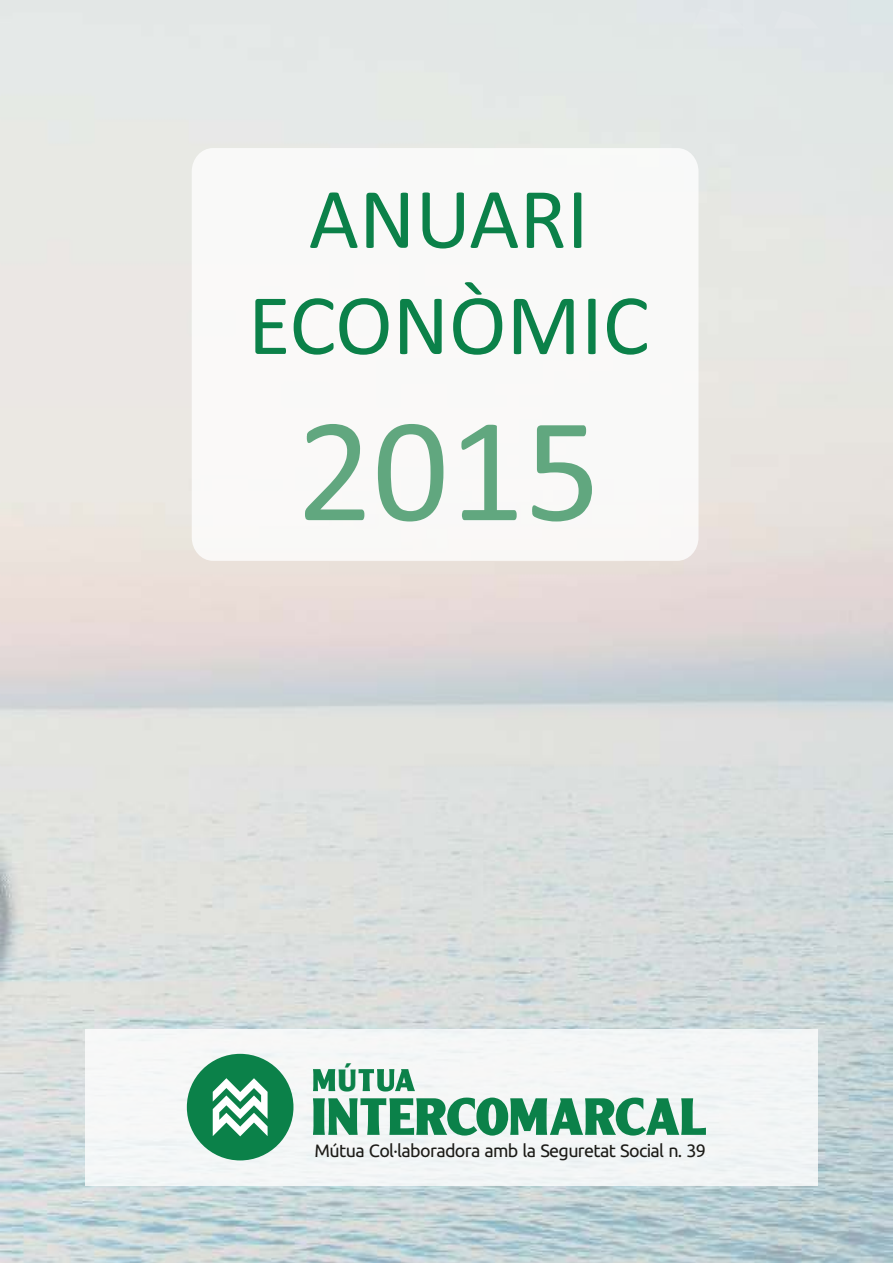
<style>
.page{position:relative;width:893px;height:1263px;background:#fff}
.page>*{position:absolute;margin:0;border:0;box-sizing:border-box;transform-origin:0 0}
.t1{font:150px "Calibri";color:#61a77f}
.t2{font:87px/106.2px "Calibri";color:#0b8149;text-align:center}
.t3{font:700 32.25px "Clearface Got Extr";color:#0b8149}
.t4{font:17.85px "Ubuntu";letter-spacing:-.035em;color:#1c1b17}
.s1{font-size:10.8px;color:#fff}
</style>
<div class="page">
<div style="left:85px;top:1030px;width:733px;height:156px;background:#f4f6f6"></div>
<svg style="left:342px;top:1186px;width:85px;height:1px"></svg>
<svg style="left:691px;top:7px;width:54px;height:22px"></svg>
<svg style="left:774px;top:10px;width:45px;height:19px"></svg>
<div style="left:187px;top:1054px;width:106px;height:106px;background:#0b8149;border-radius:50%"></div>
<svg style="left:313px;top:1097px;width:393px;height:38px"></svg>
<svg style="left:313px;top:1069px;width:22px;height:22px"></svg>
<svg style="left:358px;top:1069px;width:57px;height:22px"></svg>
<svg style="left:213px;top:1078px;width:55px;height:58px"></svg>
<h2 class="t2" style="left:248px;top:173px;width:403px">ANUARI<br>ECONÒMIC</h2>
<h1 class="t1" style="left:297px;top:408px;width:306px">2015</h1>
<h3 class="t3" style="left:338px;top:1065px;width:21px">Ú</h3>
<p class="t4" style="left:315px;top:1143px;width:395px">Mútua Col·laboradora amb la Seguretat Social n. 39<span class="s1">.</span></p>
</div>
